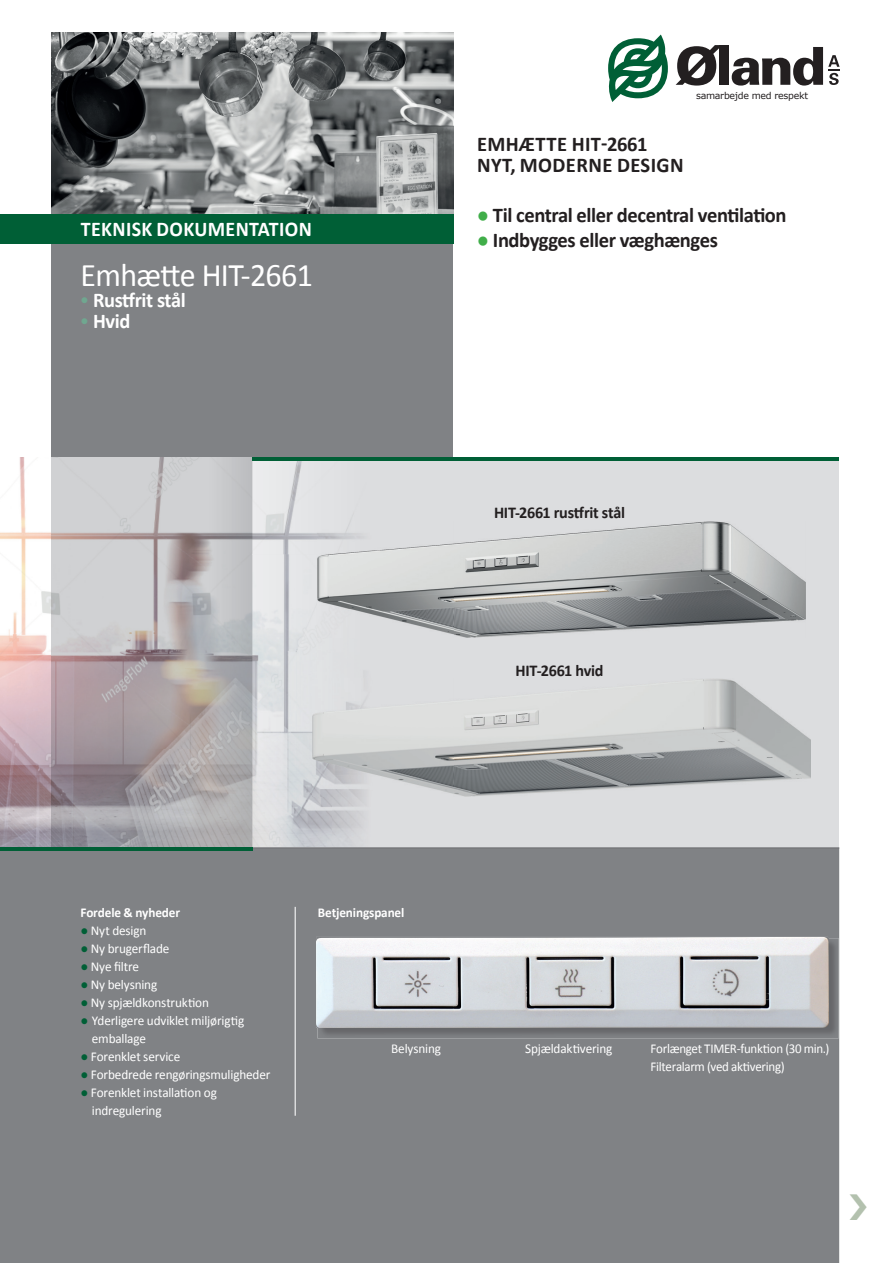
<style>
.page{position:relative;width:893px;height:1263px;background:#fff}
.page>*{position:absolute;margin:0;border:0;box-sizing:border-box;transform-origin:0 0}
.t1{font:33px "Calibri";letter-spacing:-.02em;color:#fff}
.t2{font:700 21px "Calibri";letter-spacing:-.02em;color:#231f20}
.t3{font:700 21px/21px "Calibri";letter-spacing:.02em;color:#231f20}
.t4{font:700 21px "Calibri";letter-spacing:.02em;color:#fff;scale:.95 1}
.t5{font:700 21px "Calibri";letter-spacing:-.02em;color:#fff}
.t6{font:700 21px "Calibri";letter-spacing:.02em;color:#fff}
.t7{font:700 16.5px "Calibri";letter-spacing:-.015em;color:#231f20}
.t8{font:13.5px/18px "Calibri";letter-spacing:-.015em;color:#fff}
.t9{font:13.5px/18px "Calibri";letter-spacing:-.015em;color:#fff;scale:.96 1}
.t10{font:700 13.5px "Calibri";letter-spacing:-.01em;color:#fff}
.t11{font:9.45px "Verdana";letter-spacing:-.03em;color:#231f20}
.s1{font-family:"Verdana";font-size:13.5px;color:#70a790}
.s2{font-family:"Verdana";color:#40ae49}
.s3{font-family:"Verdana";font-weight:700;color:#005f36}
</style>
<div class="page">
<svg style="left:676px;top:45px;width:43px;height:41px"></svg>
<div style="left:719px;top:45px;width:10px;height:40px;background:#231f20"></div>
<svg style="left:732px;top:47px;width:108px;height:39px"></svg>
<svg style="left:608px;top:35px;width:60px;height:67px"></svg>
<div style="left:51px;top:201px;width:402px;height:646px;background:#808285"></div>
<img style="left:51px;top:33px;width:402px;height:181px">
<div style="left:252px;top:457px;width:587px;height:392px;background:#dcdddf"></div>
<img style="left:0;top:457px;width:252px;height:390px">
<img style="left:252px;top:460px;width:201px;height:94px">
<img style="left:252px;top:554px;width:81px;height:293px">
<div style="left:0;top:214px;width:453px;height:30px;background:#005f36"></div>
<hr style="left:252px;top:457px;width:587px;height:3px;background:#005f36">
<div style="left:0;top:849px;width:839px;height:414px;background:#808285"></div>
<svg style="left:252px;top:847px;width:587px;height:2px"></svg>
<hr style="left:0;top:847px;width:252px;height:4px;background:#005f36">
<img style="left:317px;top:522px;width:488px;height:115px">
<img style="left:312px;top:678px;width:499px;height:118px">
<hr style="left:295px;top:907px;width:1px;height:209px;background:#fff">
<img style="left:317px;top:938px;width:522px;height:100px">
<img style="left:317px;top:938px;width:511px;height:90px">
<h2 class="t4" style="left:81px;top:215px;width:245px">TEKNISK DOKUMENTATION</h2>
<h1 class="t1" style="left:80px;top:254px;width:234px">Emhætte HIT-2661</h1>
<h2 class="t5" style="left:80px;top:286px;width:107px"><span class="s1">●</span> Rustfrit stål</h2>
<h2 class="t6" style="left:80px;top:307px;width:51px"><span class="s1">●</span> Hvid</h2>
<p class="t11" style="left:696px;top:89px;width:114px">samarbejde med respekt</p>
<h2 class="t3" style="left:477px;top:133px;width:208px">EMHÆTTE HIT-2661<br>NYT, MODERNE DESIGN</h2>
<h2 class="t2" style="left:477px;top:202px;width:311px"><span class="s2">●</span> Til central eller decentral ventilation</h2>
<h2 class="t2" style="left:477px;top:227px;width:243px"><span class="s2">●</span> Indbygges eller væghænges</h2>
<p class="t7" style="left:494px;top:502px;width:133px">HIT-2661 rustfrit stål</p>
<p class="t7" style="left:516px;top:660px;width:89px">HIT-2661 hvid</p>
<p class="t10" style="left:80px;top:904px;width:101px">Fordele &amp; nyheder</p>
<p class="t8" style="left:80px;top:921px;width:67px"><span class="s3">●</span> Nyt design</p>
<p class="t8" style="left:80px;top:939px;width:91px"><span class="s3">●</span> Ny brugerflade</p>
<p class="t8" style="left:80px;top:957px;width:60px"><span class="s3">●</span> Nye filtre</p>
<p class="t8" style="left:80px;top:975px;width:78px"><span class="s3">●</span> Ny belysning</p>
<p class="t8" style="left:80px;top:993px;width:130px"><span class="s3">●</span> Ny spjældkonstruktion</p>
<p class="t8" style="left:92px;top:1011px;width:154px;text-indent:-11px"><span class="s3">●</span> Yderligere udviklet miljørigtig emballage</p>
<p class="t8" style="left:80px;top:1047px;width:101px"><span class="s3">●</span> Forenklet service</p>
<p class="t8" style="left:80px;top:1065px;width:191px"><span class="s3">●</span> Forbedrede rengøringsmuligheder</p>
<p class="t8" style="left:92px;top:1083px;width:126px;text-indent:-11px"><span class="s3">●</span> Forenklet installation og indregulering</p>
<p class="t10" style="left:318px;top:904px;width:88px">Betjeningspanel</p>
<p class="t8" style="left:391px;top:1040px;width:51px">Belysning</p>
<p class="t8" style="left:525px;top:1040px;width:89px">Spjældaktivering</p>
<p class="t9" style="left:651px;top:1040px;width:188px">Forlænget TIMER-funktion (30 min.)<br>Filteralarm (ved aktivering)</p>
</div>
